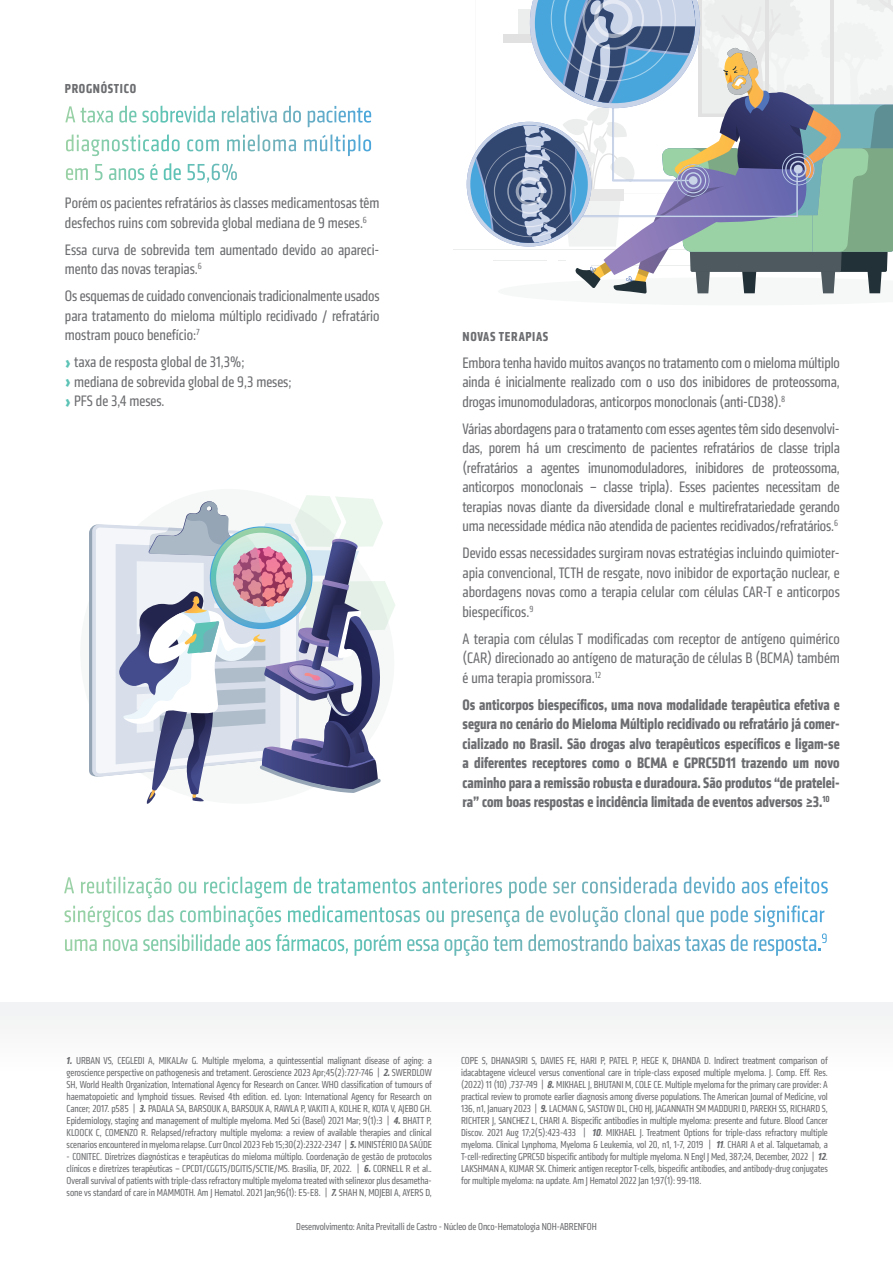
<style>
.page{position:relative;width:893px;height:1263px;background:#fff}
.page>*{position:absolute;margin:0;border:0;box-sizing:border-box;transform-origin:0 0}
.t1{font:15.75px/19.5px "Klavika Condensed";color:#6c6d70;text-align:justify}
.t2{font:700 15.75px/19.5px "Klavika Condensed";color:#6c6d70;text-align:justify}
.t3{font:700 13.5px "Klavika Condensed";letter-spacing:.05em;color:#6c6d70}
.t4{font:10.5px/12px "Klavika Condensed";letter-spacing:-.01em;color:#6c6d70;text-align:justify}
.s1{font-weight:700;font-size:19.5px;color:#5cc3b6}
.s2{font-weight:700;font-style:italic}
</style>
<div class="page">
<svg style="left:92px;top:524px;width:24px;height:253px"></svg>
<div style="left:96px;top:527px;width:20px;height:246px;background:#f4f6f9"></div>
<svg style="left:116px;top:495px;width:279px;height:309px"></svg>
<svg style="left:64px;top:877px;width:10px;height:16px"></svg>
<svg style="left:81px;top:876px;width:90px;height:22px"></svg>
<svg style="left:179px;top:881px;width:17px;height:12px"></svg>
<svg style="left:204px;top:876px;width:82px;height:22px"></svg>
<svg style="left:294px;top:876px;width:17px;height:17px"></svg>
<svg style="left:318px;top:878px;width:98px;height:15px"></svg>
<svg style="left:422px;top:877px;width:80px;height:16px"></svg>
<svg style="left:509px;top:876px;width:37px;height:22px"></svg>
<svg style="left:553px;top:881px;width:23px;height:12px"></svg>
<svg style="left:582px;top:876px;width:94px;height:17px"></svg>
<svg style="left:684px;top:876px;width:51px;height:17px"></svg>
<svg style="left:742px;top:881px;width:26px;height:12px"></svg>
<svg style="left:775px;top:876px;width:53px;height:17px"></svg>
<svg style="left:64px;top:906px;width:77px;height:21px"></svg>
<svg style="left:148px;top:905px;width:26px;height:17px"></svg>
<svg style="left:180px;top:905px;width:101px;height:22px"></svg>
<svg style="left:288px;top:905px;width:132px;height:17px"></svg>
<svg style="left:426px;top:910px;width:18px;height:12px"></svg>
<svg style="left:451px;top:910px;width:68px;height:17px"></svg>
<svg style="left:526px;top:905px;width:17px;height:17px"></svg>
<svg style="left:550px;top:905px;width:68px;height:22px"></svg>
<svg style="left:625px;top:905px;width:44px;height:17px"></svg>
<svg style="left:676px;top:910px;width:28px;height:17px"></svg>
<svg style="left:711px;top:905px;width:37px;height:22px"></svg>
<svg style="left:754px;top:905px;width:70px;height:22px"></svg>
<svg style="left:65px;top:939px;width:32px;height:12px"></svg>
<svg style="left:103px;top:939px;width:34px;height:12px"></svg>
<svg style="left:143px;top:934px;width:97px;height:17px"></svg>
<svg style="left:246px;top:934px;width:102px;height:20px"></svg>
<svg style="left:355px;top:934px;width:46px;height:22px"></svg>
<svg style="left:407px;top:939px;width:31px;height:12px"></svg>
<svg style="left:445px;top:935px;width:77px;height:21px"></svg>
<svg style="left:528px;top:934px;width:99px;height:17px"></svg>
<svg style="left:634px;top:934px;width:91px;height:17px"></svg>
<svg style="left:731px;top:934px;width:17px;height:17px"></svg>
<svg style="left:754px;top:933px;width:73px;height:23px"></svg>
<svg style="left:65px;top:106px;width:48px;height:17px"></svg>
<svg style="left:119px;top:106px;width:17px;height:17px"></svg>
<svg style="left:142px;top:106px;width:73px;height:17px"></svg>
<svg style="left:222px;top:106px;width:55px;height:17px"></svg>
<svg style="left:283px;top:106px;width:18px;height:17px"></svg>
<svg style="left:308px;top:106px;width:63px;height:21px"></svg>
<svg style="left:66px;top:134px;width:114px;height:22px"></svg>
<svg style="left:187px;top:139px;width:32px;height:12px"></svg>
<svg style="left:227px;top:134px;width:69px;height:17px"></svg>
<svg style="left:304px;top:134px;width:67px;height:22px"></svg>
<svg style="left:66px;top:168px;width:22px;height:12px"></svg>
<svg style="left:95px;top:164px;width:7px;height:16px"></svg>
<svg style="left:109px;top:168px;width:35px;height:12px"></svg>
<svg style="left:150px;top:164px;width:8px;height:16px"></svg>
<svg style="left:164px;top:163px;width:17px;height:17px"></svg>
<svg style="left:187px;top:164px;width:50px;height:19px"></svg>
<hr style="left:454px;top:249px;width:439px;height:1px;background:#eceded">
<svg style="left:467px;top:0;width:426px;height:294px"></svg>
<svg style="left:689px;top:176px;width:9px;height:9px"></svg>
<p class="t3" style="left:65px;top:80px;width:73px">PROGNÓSTICO</p>
<h1 class="t1" style="left:65px;top:193px;width:316px">Porém os pacientes refratários às classes medicamentosas têm desfechos ruins com sobrevida global mediana de 9 meses.<sup>6</sup></h1>
<h1 class="t1" style="left:65px;top:240px;width:316px">Essa curva de sobrevida tem aumentado devido ao apareci&shy;mento das novas terapias.<sup>6</sup></h1>
<h1 class="t1" style="left:65px;top:286px;width:316px">Os esquemas de cuidado convencionais tradicionalmente usados para tratamento do mieloma múltiplo recidivado / refratário mostram pouco benefício:<sup>7</sup></h1>
<h1 class="t1" style="left:65px;top:352px;width:228px;text-align:left"><span class="s1">›</span> taxa de resposta global de 31,3%;<br><span class="s1">›</span> mediana de sobrevida global de 9,3 meses; <span class="s1">›</span> PFS de 3,4 meses.</h1>
<p class="t3" style="left:462px;top:328px;width:87px">NOVAS TERAPIAS</p>
<h1 class="t1" style="left:462px;top:353px;width:379px">Embora tenha havido muitos avanços no tratamento com o mieloma múltiplo ainda é inicialmente realizado com o uso dos inibidores de proteossoma, drogas imunomoduladoras, anticorpos monoclonais (anti-CD38).<sup>8</sup></h1>
<p class="t1" style="left:462px;top:419px;width:379px">Várias abordagens para o tratamento com esses agentes têm sido desenvolvi&shy;das, porem há um crescimento de pacientes refratários de classe tripla (refratários a agentes imunomoduladores, inibidores de proteossoma, anticorpos monoclonais – classe tripla). Esses pacientes necessitam de terapias novas diante da diversidade clonal e multirefratariedade gerando uma necessidade médica não atendida de pacientes recidivados/refratários.<sup>6</sup></p>
<p class="t1" style="left:462px;top:543px;width:379px">Devido essas necessidades surgiram novas estratégias incluindo quimioter&shy;apia convencional, TCTH de resgate, novo inibidor de exportação nuclear, e abordagens novas como a terapia celular com células CAR-T e anticorpos biespecíficos.<sup>9</sup></p>
<h1 class="t1" style="left:462px;top:629px;width:379px">A terapia com células T modificadas com receptor de antígeno quimérico (CAR) direcionado ao antígeno de maturação de células B (BCMA) também é uma terapia promissora.<sup>12</sup></h1>
<p class="t2" style="left:462px;top:695px;width:379px">Os anticorpos biespecíficos, uma nova modalidade terapêutica efetiva e segura no cenário do Mieloma Múltiplo recidivado ou refratário já comer&shy;cializado no Brasil. São drogas alvo terapêuticos específicos e ligam-se a diferentes receptores como o BCMA e GPRC5D11 trazendo um novo caminho para a remissão robusta e duradoura. São produtos “de pratelei&shy;ra” com boas respostas e incidência limitada de eventos adversos ≥3.<sup>10</sup></p>
<p class="t4" style="left:461px;top:1055px;width:368px">COPE S, DHANASIRI S, DAVIES FE, HARI P, PATEL P, HEGE K, DHANDA D. Indirect treatment comparison of idacabtagene vicleucel versus conventional care in triple-class exposed multiple myeloma. J. Comp. Eff. Res. (2022) 11 (10) ,737-749 | <span class="s2">8.</span> MIKHAEL J, BHUTANI M, COLE CE. Multiple myeloma for the primary care provider: A practical review to promote earlier diagnosis among diverse populations. The American Journal of Medicine, vol 136, n1, January 2023 | <span class="s2">9.</span> LACMAN G, SASTOW DL, CHO HJ, JAGANNATH SM MADDURI D, PAREKH SS, RICHARD S, RICHTER J, SANCHEZ L, CHARI A. Bispecific antibodies in multiple myeloma: presente and future. Blood Cancer Discov. 2021 Aug 17;2(5):423-433 | <span class="s2">10</span>. MIKHAEL J. Treatment Options for triple-class refractory multiple myeloma. Clinical Lynphoma, Myeloma &amp; Leukemia, vol 20, n1, 1-7, 2019 | <span class="s2">11</span>. CHARI A et al. Talquetamab, a T-cell-redirecting GPRC5D bispecific antibody for multiple myeloma. N Engl J Med, 387;24, December, 2022 | <span class="s2">12</span>.<br>LAKSHMAN A, KUMAR SK. Chimeric antigen receptor T-cells, bispecific antibodies, and antibody-drug conjugates for multiple myeloma: na update. Am J Hematol 2022 Jan 1;97(1): 99-118.</p>
<p class="t4" style="left:296px;top:1221px;width:302px">Desenvolvimento: Anita Previtalli de Castro - Núcleo de Onco-Hematologia NOH-ABRENFOH</p>
<p class="t4" style="left:67px;top:1055px;width:367px"><span class="s2">1.</span> URBAN VS, CEGLEDI A, MIKALAv G. Multiple myeloma, a quintessential malignant disease of aging: a geroscience perspective on pathogenesis and tretament. Geroscience 2023 Apr;45(2):727-746 | <span class="s2">2.</span> SWERDLOW SH, World Health Organization, International Agency for Research on Cancer. WHO classification of tumours of haematopoietic and lymphoid tissues. Revised 4th edition. ed. Lyon: International Agency for Research on Cancer; 2017. p585 | <span class="s2">3.</span> PADALA SA, BARSOUK A, BARSOUK A, RAWLA P, VAKITI A, KOLHE R, KOTA V, AJEBO GH.<br>Epidemiology, staging and management of multiple myeloma. Med Sci (Basel) 2021 Mar; 9(1):3 | <span class="s2">4.</span> BHATT P, KLOOCK C, COMENZO R. Relapsed/refractory multiple myeloma: a review of available therapies and clinical scenarios encountered in myeloma relapse. Curr Oncol 2023 Feb 15;30(2):2322-2347 | <span class="s2">5.</span> MINISTÉRIO DA SAÚDE</p>
<p class="t4" style="left:67px;top:1151px;width:367px">- CONITEC. Diretrizes diagnósticas e terapêuticas do mieloma múltiplo. Coordenação de gestão de protocolos clínicos e diretrizes terapêuticas – CPCDT/CGGTS/DGITIS/SCTIE/MS. Brasilia, DF, 2022. | <span class="s2">6.</span> CORNELL R et al..<br>Overall survival of patients with triple-class refractory multiple myeloma treated with selinexor plus desametha&shy;sone vs standard of care in MAMMOTH. Am J Hematol. 2021 Jan;96(1): E5-E8. | <span class="s2">7.</span> SHAH N, MOJEBI A, AYERS D,</p>
</div>
